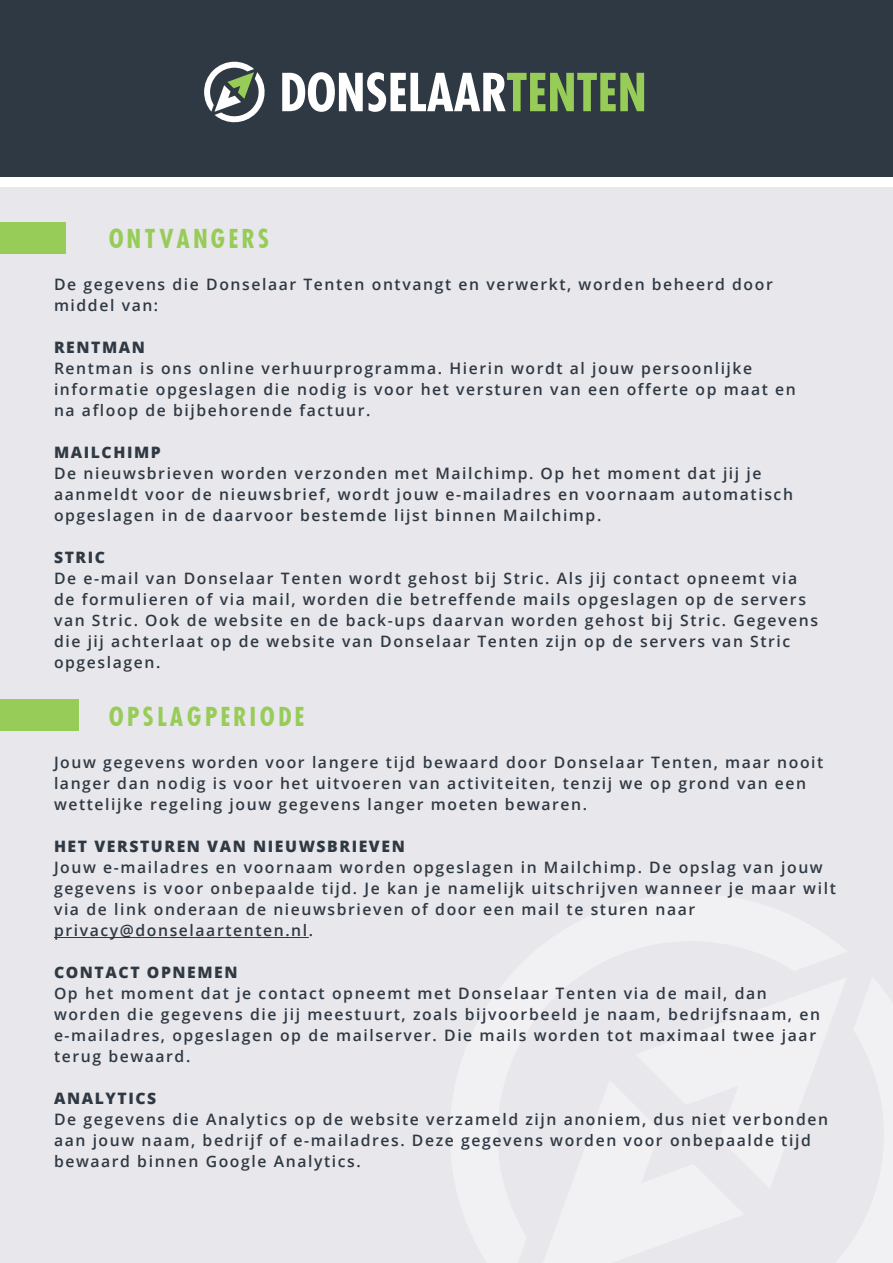
<style>
.page{position:relative;width:893px;height:1263px;background:#fff}
.page>*{position:absolute;margin:0;border:0;box-sizing:border-box;transform-origin:0 0}
.t1{font:700 25.5px "Futura Cond";letter-spacing:.1em;color:#98cc58}
.t2{font:600 15.75px/21px "Open Sans";letter-spacing:.1em;color:#2f3944}
.t3{font:800 15.75px "Open Sans";letter-spacing:.1em;color:#2f3944}
</style>
<div class="page">
<div style="left:0;top:187px;width:893px;height:1076px;background:#e8e7eb"></div>
<hr style="left:54px;top:937px;width:255px;height:1px;background:#2f3944">
<div style="left:0;top:0;width:893px;height:176px;background:#2f3944"></div>
<svg style="left:282px;top:72px;width:362px;height:40px"></svg>
<svg style="left:204px;top:62px;width:61px;height:60px"></svg>
<div style="left:0;top:223px;width:66px;height:31px;background:#98cc58"></div>
<div style="left:0;top:700px;width:79px;height:31px;background:#98cc58"></div>
<h1 class="t1" style="left:108px;top:222px;width:163px">ONTVANGERS</h1>
<p class="t2" style="left:54px;top:273px;width:720px">De gegevens die Donselaar Tenten ontvangt en verwerkt, worden beheerd door middel van:</p>
<p class="t3" style="left:54px;top:335px;width:93px">RENTMAN</p>
<p class="t2" style="left:54px;top:357px;width:743px">Rentman is ons online verhuurprogramma. Hierin wordt al jouw persoonlijke informatie opgeslagen die nodig is voor het versturen van een offerte op maat en na afloop de bijbehorende factuur.</p>
<p class="t3" style="left:54px;top:440px;width:108px">MAILCHIMP</p>
<p class="t2" style="left:54px;top:462px;width:740px">De nieuwsbrieven worden verzonden met Mailchimp. Op het moment dat jij je aanmeldt voor de nieuwsbrief, wordt jouw e-mailadres en voornaam automatisch opgeslagen in de daarvoor bestemde lijst binnen Mailchimp.</p>
<p class="t3" style="left:54px;top:545px;width:53px">STRIC</p>
<p class="t2" style="left:54px;top:567px;width:765px">De e-mail van Donselaar Tenten wordt gehost bij Stric. Als jij contact opneemt via de formulieren of via mail, worden die betreffende mails opgeslagen op de servers van Stric. Ook de website en de back-ups daarvan worden gehost bij Stric. Gegevens die jij achterlaat op de website van Donselaar Tenten zijn op de servers van Stric opgeslagen.</p>
<h1 class="t1" style="left:108px;top:700px;width:198px">OPSLAGPERIODE</h1>
<p class="t2" style="left:54px;top:752px;width:771px">Jouw gegevens worden voor langere tijd bewaard door Donselaar Tenten, maar nooit langer dan nodig is voor het uitvoeren van activiteiten, tenzij we op grond van een wettelijke regeling jouw gegevens langer moeten bewaren.</p>
<p class="t3" style="left:54px;top:835px;width:352px">HET VERSTUREN VAN NIEUWSBRIEVEN</p>
<p class="t2" style="left:54px;top:857px;width:783px">Jouw e-mailadres en voornaam worden opgeslagen in Mailchimp. De opslag van jouw gegevens is voor onbepaalde tijd. Je kan je namelijk uitschrijven wanneer je maar wilt via de link onderaan de nieuwsbrieven of door een mail te sturen naar privacy@donselaartenten.nl.</p>
<p class="t3" style="left:54px;top:960px;width:185px">CONTACT OPNEMEN</p>
<p class="t2" style="left:54px;top:983px;width:768px">Op het moment dat je contact opneemt met Donselaar Tenten via de mail, dan worden die gegevens die jij meestuurt, zoals bijvoorbeeld je naam, bedrijfsnaam, en e-mailadres, opgeslagen op de mailserver. Die mails worden tot maximaal twee jaar terug bewaard.</p>
<p class="t3" style="left:54px;top:1086px;width:104px">ANALYTICS</p>
<p class="t2" style="left:54px;top:1109px;width:776px">De gegevens die Analytics op de website verzameld zijn anoniem, dus niet verbonden aan jouw naam, bedrijf of e-mailadres. Deze gegevens worden voor onbepaalde tijd bewaard binnen Google Analytics.</p>
</div>
